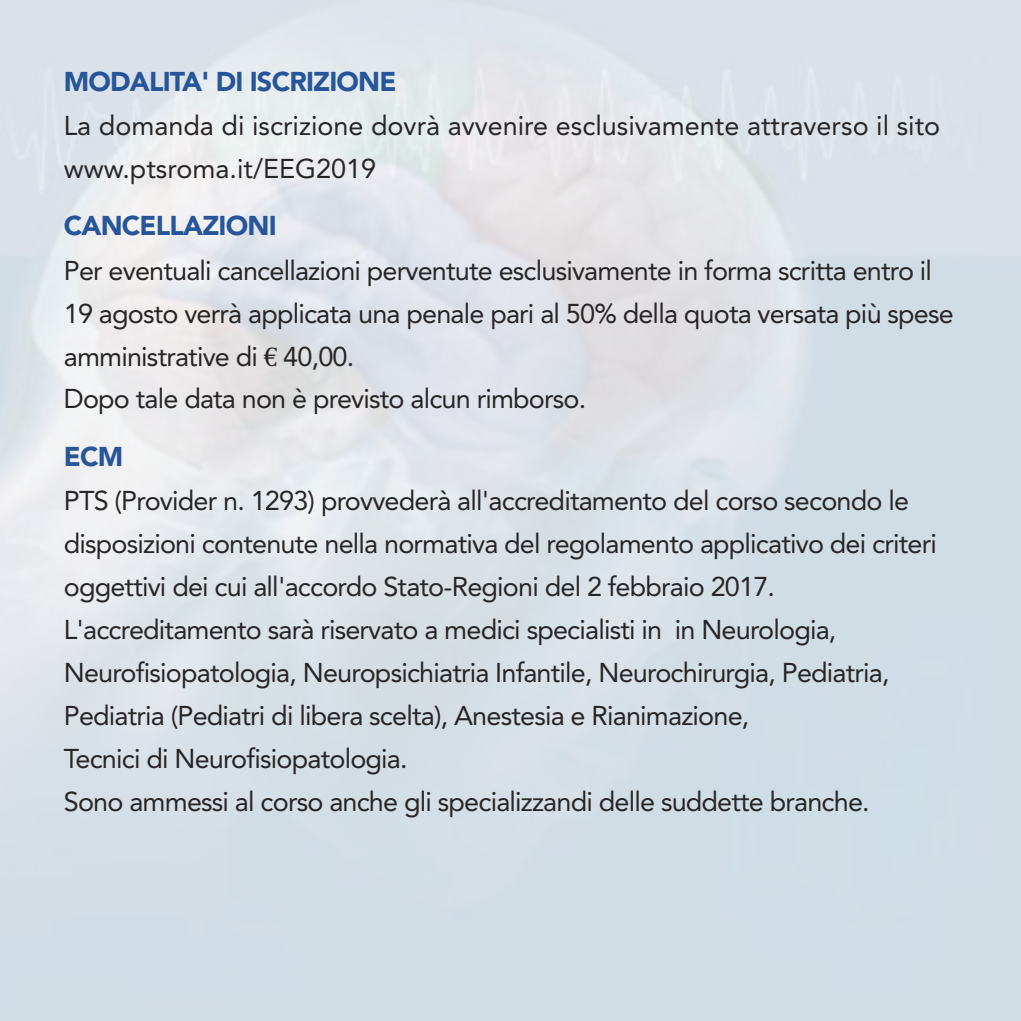
<style>
.page{position:relative;width:1021px;height:1021px;background:#fff}
.page>*{position:absolute;margin:0;border:0;box-sizing:border-box;transform-origin:0 0}
.t1{font:27px/43px "Avenir";letter-spacing:-.03em;color:#272526}
.t2{font:27px/43px "Avenir";color:#272526}
.t3{font:900 27px "Avenir";letter-spacing:-.03em;color:#27559a}
.s1{font-family:"Euro Serif"}
</style>
<div class="page">
<p class="t3" style="left:64px;top:58px;width:334px">MODALITA' DI ISCRIZIONE</p>
<p class="t2" style="left:64px;top:103px;width:877px">La domanda di iscrizione dovrà avvenire esclusivamente attraverso il sito www.ptsroma.it/EEG2019</p>
<p class="t3" style="left:64px;top:203px;width:214px">CANCELLAZIONI</p>
<p class="t1" style="left:64px;top:248px;width:891px">Per eventuali cancellazioni perventute esclusivamente in forma scritta entro il 19 agosto verrà applicata una penale pari al 50% della quota versata più spese amministrative di <span class="s1">€</span> 40,00.<br>Dopo tale data non è previsto alcun rimborso.</p>
<p class="t3" style="left:64px;top:433px;width:61px">ECM</p>
<p class="t1" style="left:64px;top:478px;width:874px">PTS (Provider n. 1293) provvederà all'accreditamento del corso secondo le disposizioni contenute nella normativa del regolamento applicativo dei criteri oggettivi dei cui all'accordo Stato-Regioni del 2 febbraio 2017.<br>L'accreditamento sarà riservato a medici specialisti in in Neurologia, Neurofisiopatologia, Neuropsichiatria Infantile, Neurochirurgia, Pediatria, Pediatria (Pediatri di libera scelta), Anestesia e Rianimazione,<br>Tecnici di Neurofisiopatologia.<br>Sono ammessi al corso anche gli specializzandi delle suddette branche.</p>
</div>
